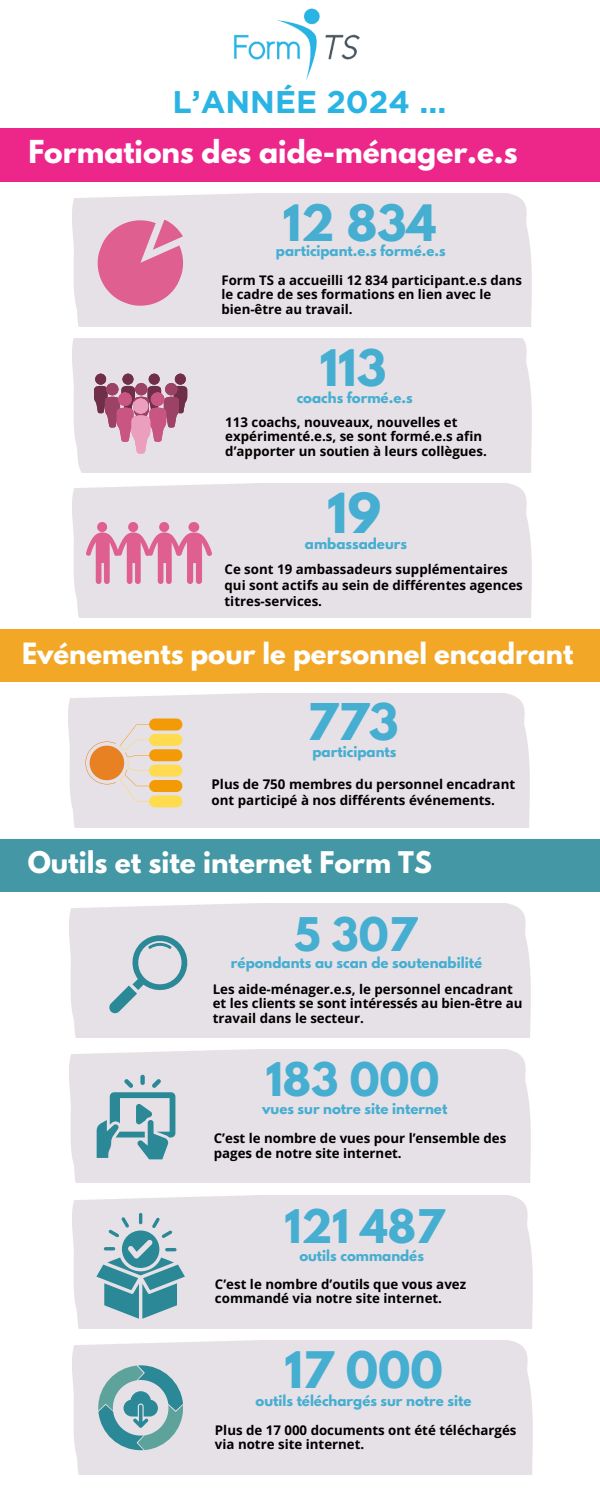
<style>
.page{position:relative;width:600px;height:1500px;background:#fff}
.page>*{position:absolute;margin:0;border:0;box-sizing:border-box;transform-origin:0 0}
.t1{font:700 48.9px "League Spartan";color:#45aed1}
.t2{font:700 44.8px "League Spartan";color:#45aed1}
.t3{font:700 44.7px "League Spartan";color:#45aed1}
.t4{font:700 44.6px "League Spartan";color:#45aed1}
.t5{font:700 44.4px "League Spartan";color:#45aed1}
.t6{font:700 41.1px "League Spartan";color:#45aed1}
.t7{font:700 31.4px "Gotham";color:#2ab4e3}
.t8{font:700 28px "League Spartan";color:#fff}
.t9{font:700 26.5px "League Spartan";color:#fff}
.t10{font:700 26px "League Spartan";color:#fff}
.t11{font:700 13.4px "League Spartan";color:#45aed1}
.t12{font:700 13.4px/15.8px "Open Sans";color:#000}
.t13{font:700 13.3px/14.2px "Open Sans";color:#000}
.t14{font:700 13.3px "League Spartan";color:#45aed1}
.t15{font:700 13.2px/14.2px "Open Sans";color:#000}
</style>
<div class="page">
<img style="left:233px;top:8px;width:127px;height:72px">
<svg style="left:94px;top:374px;width:93px;height:79px;background:#c28da3"></svg>
<div style="left:133px;top:398px;width:15px;height:16px;background:#eb9fbd;border-radius:50%"></div>
<div style="left:0;top:129px;width:600px;height:52px;background:#ed268a"></div>
<svg style="left:85px;top:718px;width:97px;height:89px;background:#eacb9d"></svg>
<div style="left:0;top:629px;width:600px;height:53px;background:#f2a826"></div>
<svg style="left:98px;top:1365px;width:85px;height:85px;background:#8db7bc"></svg>
<div style="left:72px;top:484px;width:459px;height:133px;background:#e6e1e6"></div>
<img style="left:87px;top:522px;width:124px;height:61px">
<div style="left:0;top:839px;width:600px;height:53px;background:#4497a4"></div>
<div style="left:140px;top:1075px;width:5px;height:10px;background:#2b8897;border-radius:2px"></div>
<svg style="left:97px;top:1079px;width:78px;height:80px;background:#9cbec7"></svg>
<svg style="left:85px;top:208px;width:111px;height:110px;background:#e2a7c0"></svg>
<svg style="left:109px;top:933px;width:81px;height:81px;background:#bfced5"></svg>
<svg style="left:96px;top:1213px;width:89px;height:106px;background:#94bac3"></svg>
<p class="t7" style="left:172px;top:82px;width:275px">L’ANNÉE 2024 ...</p>
<p class="t8" style="left:28px;top:138px;width:491px">Formations des aide-ménager.e.s</p>
<h1 class="t5" style="left:283px;top:201px;width:155px">12 834</h1>
<p class="t14" style="left:276px;top:244px;width:171px">participant.e.s formé.e.s</p>
<p class="t15" style="left:221px;top:273px;width:302px">Form TS a accueilli 12 834 participant.e.s dans le cadre de ses formations en lien avec le bien-être au travail.</p>
<p class="t3" style="left:320px;top:346px;width:68px">113</p>
<p class="t11" style="left:297px;top:391px;width:117px">coachs formé.e.s</p>
<p class="t13" style="left:225px;top:415px;width:263px">113 coachs, nouveaux, nouvelles et expérimenté.e.s, se sont formé.e.s afin d’apporter un soutien à leurs collègues.</p>
<h3 class="t1" style="left:327px;top:489px;width:55px">19</h3>
<p class="t13" style="left:225px;top:560px;width:300px;line-height:16.5px">Ce sont 19 ambassadeurs supplémentaires qui sont actifs au sein de différentes agences titres-services.</p>
<p class="t11" style="left:305px;top:537px;width:104px">ambassadeurs</p>
<p class="t10" style="left:22px;top:640px;width:553px">Evénements pour le personnel encadrant</p>
<p class="t2" style="left:307px;top:700px;width:93px">773</p>
<h2 class="t11" style="left:312px;top:745px;width:86px">participants</h2>
<p class="t12" style="left:212px;top:776px;width:305px">Plus de 750 membres du personnel encadrant ont participé à nos différents événements.</p>
<h1 class="t9" style="left:28px;top:850px;width:406px">Outils et site internet Form TS</h1>
<p class="t6" style="left:294px;top:914px;width:124px">5 307</p>
<p class="t11" style="left:231px;top:956px;width:253px">répondants au scan de soutenabilité</p>
<h1 class="t13" style="left:213px;top:982px;width:311px">Les aide-ménager.e.s, le personnel encadrant et les clients se sont intéressés au bien-être au travail dans le secteur.</h1>
<h3 class="t6" style="left:266px;top:1059px;width:175px">183 000</h3>
<p class="t11" style="left:262px;top:1102px;width:187px">vues sur notre site internet</p>
<p class="t13" style="left:214px;top:1131px;width:294px">C’est le nombre de vues pour l’ensemble des pages de notre site internet.</p>
<p class="t6" style="left:284px;top:1206px;width:161px">121 487</p>
<p class="t11" style="left:299px;top:1249px;width:126px">outils commandés</p>
<h3 class="t13" style="left:215px;top:1276px;width:253px">C’est le nombre d’outils que vous avez commandé via notre site internet.</h3>
<p class="t4" style="left:284px;top:1348px;width:160px">17 000</p>
<p class="t11" style="left:256px;top:1394px;width:217px">outils téléchargés sur notre site</p>
<p class="t13" style="left:215px;top:1423px;width:303px">Plus de 17 000 documents ont été téléchargés via notre site internet.</p>
</div>
